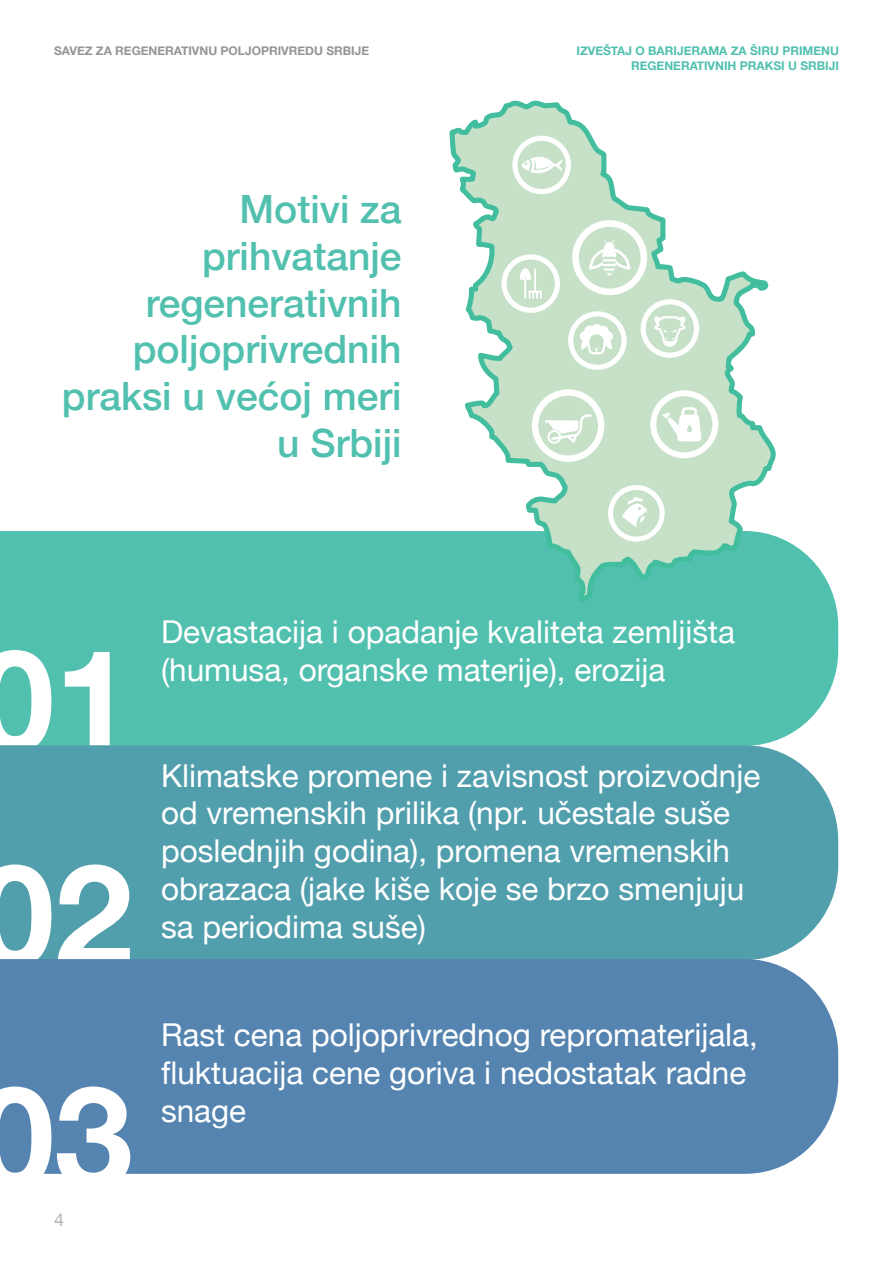
<style>
.page{position:relative;width:893px;height:1263px;background:#fff}
.page>*{position:absolute;margin:0;border:0;box-sizing:border-box;transform-origin:0 0}
.t1{font:700 141px "Helvetica Neue";color:#fff}
.t2{font:500 39px/46.8px "Helvetica Neue";color:#51c0af;text-align:right}
.t3{font:31.5px/37.8px "Helvetica Neue";color:#fff}
.t4{font:18px "Helvetica Neue";color:#b2b3b7}
.t5{font:700 12px/14.4px "Helvetica Neue";color:#51c0af;text-align:right}
.t6{font:700 12px "Helvetica Neue";color:#939598}
</style>
<div class="page">
<div style="left:0;top:531px;width:838px;height:214px;background:#51c0af"></div>
<div style="left:0;top:745px;width:838px;height:214px;background:#519eac"></div>
<div style="left:0;top:959px;width:838px;height:215px;background:#5484af"></div>
<svg style="left:448px;top:100px;width:330px;height:503px"></svg>
<svg style="left:650px;top:390px;width:68px;height:68px"></svg>
<svg style="left:501px;top:254px;width:59px;height:59px"></svg>
<svg style="left:512px;top:136px;width:59px;height:58px"></svg>
<svg style="left:608px;top:485px;width:57px;height:57px"></svg>
<svg style="left:568px;top:220px;width:131px;height:150px"></svg>
<svg style="left:532px;top:389px;width:72px;height:73px"></svg>
<p class="t6" style="left:54px;top:41px;width:317px">SAVEZ ZA REGENERATIVNU POLJOPRIVREDU SRBIJE</p>
<p class="t5" style="left:576px;top:44px;width:264px">IZVEŠTAJ O BARIJERAMA ZA ŠIRU PRIMENU<br>REGENERATIVNIH PRAKSI U SRBIJI</p>
<p class="t2" style="left:62px;top:183px;width:341px">Motivi za prihvatanje regenerativnih poljoprivrednih praksi u većoj meri u Srbiji</p>
<p class="t1" style="left:-24px;top:590px;width:158px">01</p>
<p class="t1" style="left:-24px;top:804px;width:158px">02</p>
<p class="t1" style="left:-24px;top:1026px;width:158px">03</p>
<p class="t4" style="left:54px;top:1207px;width:12px">4</p>
<p class="t3" style="left:161px;top:615px;width:576px">Devastacija i opadanje kvaliteta zemljišta (humusa, organske materije), erozija</p>
<p class="t3" style="left:161px;top:758px;width:601px">Klimatske promene i zavisnost proizvodnje od vremenskih prilika (npr. učestale suše poslednjih godina), promena vremenskih obrazaca (jake kiše koje se brzo smenjuju sa periodima suše)</p>
<p class="t3" style="left:161px;top:1018px;width:598px">Rast cena poljoprivrednog repromaterijala, fluktuacija cene goriva i nedostatak radne snage</p>
</div>
